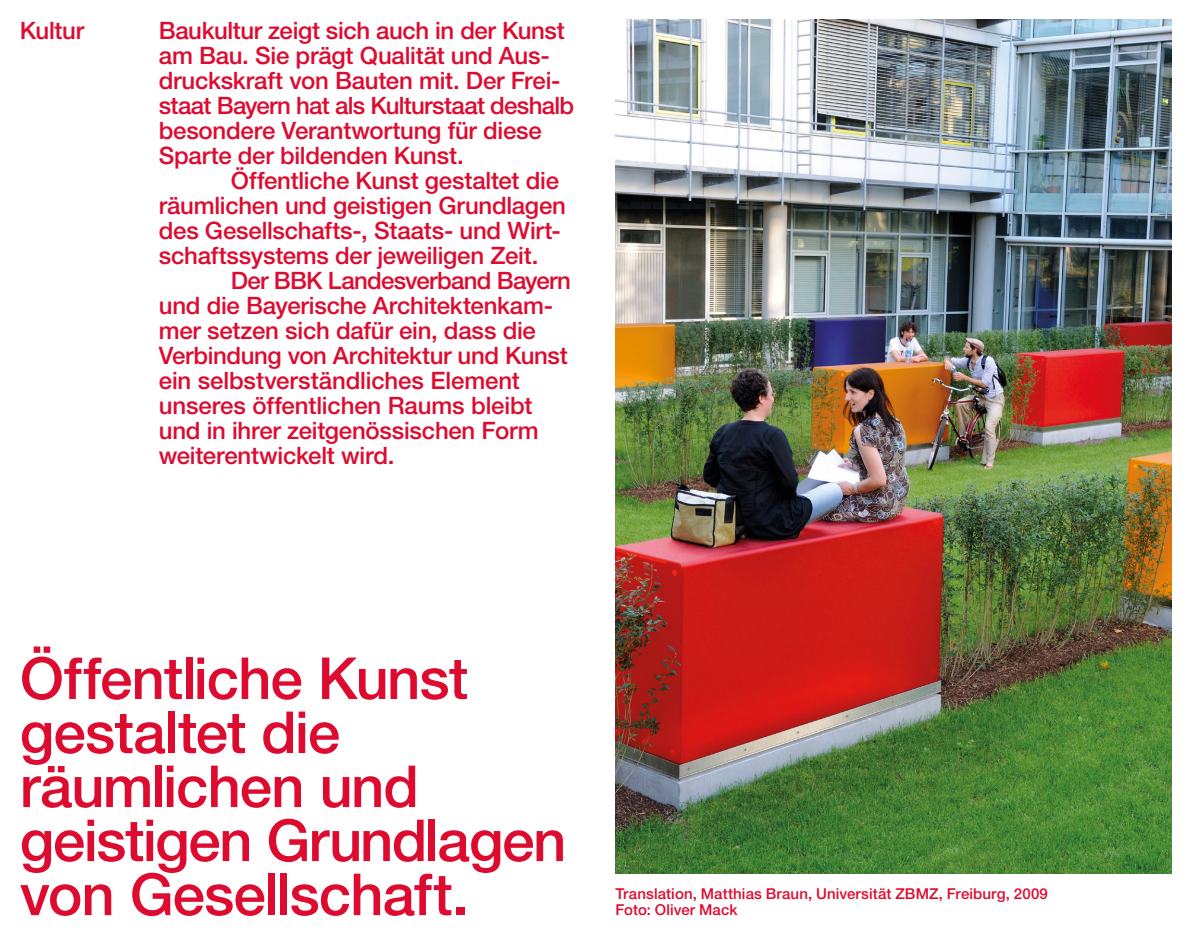
<style>
.page{position:relative;width:1191px;height:936px;background:#fff}
.page>*{position:absolute;margin:0;border:0;box-sizing:border-box;transform-origin:0 0}
.t1{font:500 58px/54px "Helvetica Neue";letter-spacing:-.02em;color:#dd0b2f}
.t2{font:500 24px/25px "Helvetica Neue";letter-spacing:-.01em;color:#dd0b2f}
.t3{font:500 15px "Helvetica Neue";letter-spacing:.01em;color:#dd0b2f}
</style>
<div class="page">
<img style="left:615px;top:20px;width:556px;height:853px">
<p class="t2" style="left:20px;top:17px;width:66px">Kultur</p>
<p class="t2" style="left:159px;top:17px;width:417px">Baukultur zeigt sich auch in der Kunst am Bau. Sie prägt Qualität und Aus&shy;druckskraft von Bauten mit. Der Frei&shy;staat Bayern hat als Kulturstaat deshalb besondere Verantwortung für diese Sparte der bildenden Kunst.</p>
<p class="t2" style="left:159px;top:167px;width:408px;text-indent:72px">Öffentliche Kunst gestaltet die räumlichen und geistigen Grundlagen des Gesellschafts-, Staats- und Wirt&shy;schaftssystems der jeweiligen Zeit.</p>
<p class="t2" style="left:159px;top:267px;width:414px;text-indent:72px">Der BBK Landesverband Bayern und die Bayerische Architektenkam&shy;mer setzen sich dafür ein, dass die Verbindung von Architektur und Kunst ein selbstverständliches Element unseres öffentlichen Raums bleibt und in ihrer zeitgenössischen Form weiterentwickelt wird.</p>
<p class="t1" style="left:20px;top:650px;width:548px">Öffentliche Kunst gestaltet die räumlichen und geistigen Grundlagen von Gesellschaft.</p>
<p class="t3" style="left:615px;top:885px;width:434px">Translation, Matthias Braun, Universität ZBMZ, Freiburg, 2009</p>
<p class="t3" style="left:615px;top:901px;width:124px">Foto: Oliver Mack</p>
</div>
